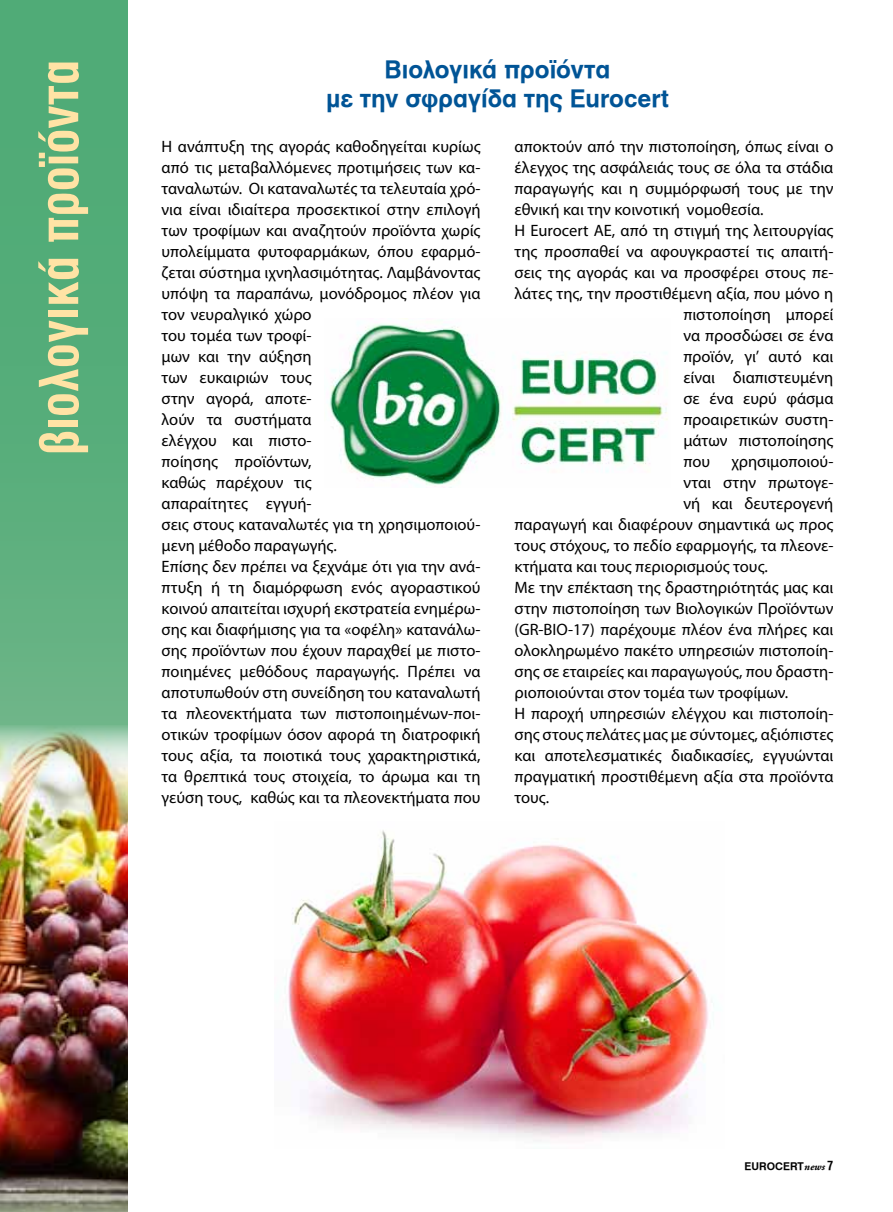
<style>
.page{position:relative;width:893px;height:1212px;background:#fff}
.page>*{position:absolute;margin:0;border:0;box-sizing:border-box;transform-origin:0 0}
.t1{font:54px "UB Helvetica Cond Bold";color:#ffe3a5}
.t2{font:24px/28.8px "UB Helvetica Bold";color:#005496;text-align:center}
.t3{font:16.5px/21px "Myriad Pro";color:#000}
.t4{font:10.5px "UB Helvetica Bold";color:#000}
.s1{font-family:"Cf Garamond";font-weight:700;font-style:italic}
.s2{font-family:"UB Helvetica Cond Bold";font-size:12.75px}
</style>
<div class="page">
<svg style="left:0;top:0;width:128px;height:725px;background:#58ad7b"></svg>
<img style="left:0;top:725px;width:128px;height:487px">
<img style="left:329px;top:324px;width:339px;height:164px">
<img style="left:276px;top:830px;width:433px;height:311px">
<h1 class="t1" style="left:29px;top:455px;width:397px;rotate:-90deg">βιολογικά προϊόντα</h1>
<h2 class="t2" style="left:326px;top:55px;width:344px">Βιολογικά προϊόντα<br>με την σφραγίδα της Eurocert</h2>
<p class="t3" style="left:162px;top:135px;width:320px">Η ανάπτυξη της αγοράς καθοδηγείται κυρίως από τις μεταβαλλόμενες προτιμήσεις των κα&shy;ταναλωτών. Οι καταναλωτές τα τελευταία χρό&shy;νια είναι ιδιαίτερα προσεκτικοί στην επιλογή των τροφίμων και αναζητούν προϊόντα χωρίς υπολείμματα φυτοφαρμάκων, όπου εφαρμό&shy;ζεται σύστημα ιχνηλασιμότητας. Λαμβάνοντας υπόψη τα παραπάνω, μονόδρομος πλέον για τον νευραλγικό χώρο<br>του τομέα των τροφί-<br>μων και την αύξηση<br>των ευκαιριών τους<br>στην αγορά, αποτε-<br>λούν τα συστήματα<br>ελέγχου και πιστο-<br>ποίησης προϊόντων,<br>καθώς παρέχουν τις<br>απαραίτητες εγγυή-<br>σεις στους καταναλωτές για τη χρησιμοποιού&shy;μενη μέθοδο παραγωγής.<br>Επίσης δεν πρέπει να ξεχνάμε ότι για την ανά&shy;πτυξη ή τη διαμόρφωση ενός αγοραστικού κοινού απαιτείται ισχυρή εκστρατεία ενημέρω&shy;σης και διαφήμισης για τα «οφέλη» κατανάλω&shy;σης προϊόντων που έχουν παραχθεί με πιστο&shy;ποιημένες μεθόδους παραγωγής. Πρέπει να αποτυπωθούν στη συνείδηση του καταναλωτή τα πλεονεκτήματα των πιστοποιημένων-ποι&shy;οτικών τροφίμων όσον αφορά τη διατροφική τους αξία, τα ποιοτικά τους χαρακτηριστικά, τα θρεπτικά τους στοιχεία, το άρωμα και τη γεύση τους, καθώς και τα πλεονεκτήματα που</p>
<p class="t3" style="left:514px;top:135px;width:320px">αποκτούν από την πιστοποίηση, όπως είναι ο</p>
<p class="t3" style="left:514px;top:156px;width:320px">έλεγχος της ασφάλειάς τους σε όλα τα στάδια</p>
<p class="t3" style="left:514px;top:177px;width:320px">παραγωγής και η συμμόρφωσή τους με την</p>
<p class="t3" style="left:514px;top:198px;width:251px">εθνική και την κοινοτική νομοθεσία.</p>
<p class="t3" style="left:514px;top:219px;width:320px">H Eurocert ΑΕ, από τη στιγμή της λειτουργίας</p>
<p class="t3" style="left:514px;top:240px;width:320px">της προσπαθεί να αφουγκραστεί τις απαιτή-</p>
<p class="t3" style="left:514px;top:261px;width:320px">σεις της αγοράς και να προσφέρει στους πε-</p>
<p class="t3" style="left:514px;top:282px;width:320px">λάτες της, την προστιθέμενη αξία, που μόνο η</p>
<p class="t3" style="left:683px;top:303px;width:152px">πιστοποίηση μπορεί</p>
<p class="t3" style="left:683px;top:324px;width:152px">να προσδώσει σε ένα</p>
<p class="t3" style="left:683px;top:345px;width:152px">προϊόν, γι’ αυτό και</p>
<p class="t3" style="left:683px;top:366px;width:152px">είναι διαπιστευμένη</p>
<p class="t3" style="left:683px;top:387px;width:152px">σε ένα ευρύ φάσμα</p>
<p class="t3" style="left:683px;top:408px;width:152px">προαιρετικών συστη-</p>
<p class="t3" style="left:683px;top:429px;width:152px">μάτων πιστοποίησης</p>
<p class="t3" style="left:683px;top:451px;width:28px">που</p>
<p class="t3" style="left:731px;top:451px;width:104px">χρησιμοποιού-</p>
<p class="t3" style="left:683px;top:472px;width:152px">νται στην πρωτογε-</p>
<p class="t3" style="left:683px;top:493px;width:152px">νή και δευτερογενή</p>
<p class="t3" style="left:514px;top:514px;width:320px">παραγωγή και διαφέρουν σημαντικά ως προς</p>
<p class="t3" style="left:514px;top:535px;width:320px">τους στόχους, το πεδίο εφαρμογής, τα πλεονε-</p>
<p class="t3" style="left:514px;top:556px;width:255px">κτήματα και τους περιορισμούς τους.</p>
<p class="t3" style="left:514px;top:577px;width:320px">Με την επέκταση της δραστηριότητάς μας και</p>
<p class="t3" style="left:514px;top:598px;width:320px">στην πιστοποίηση των Βιολογικών Προϊόντων</p>
<p class="t3" style="left:514px;top:619px;width:320px">(GR-BIO-17) παρέχουμε πλέον ένα πλήρες και</p>
<p class="t3" style="left:514px;top:640px;width:320px">ολοκληρωμένο πακέτο υπηρεσιών πιστοποίη-</p>
<p class="t3" style="left:514px;top:661px;width:320px">σης σε εταιρείες και παραγωγούς, που δραστη-</p>
<p class="t3" style="left:514px;top:682px;width:275px">ριοποιούνται στον τομέα των τροφίμων.</p>
<p class="t3" style="left:514px;top:703px;width:320px">Η παροχή υπηρεσιών ελέγχου και πιστοποίη-</p>
<p class="t3" style="left:514px;top:724px;width:320px">σης στους πελάτες μας με σύντομες, αξιόπιστες</p>
<p class="t3" style="left:514px;top:745px;width:320px">και αποτελεσματικές διαδικασίες, εγγυώνται</p>
<p class="t3" style="left:514px;top:766px;width:320px">πραγματική προστιθέμενη αξία στα προϊόντα</p>
<p class="t3" style="left:514px;top:787px;width:36px">τους.</p>
<p class="t4" style="left:745px;top:1160px;width:90px">EUROCERT<span class="s1">news</span> <span class="s2">7</span></p>
</div>
